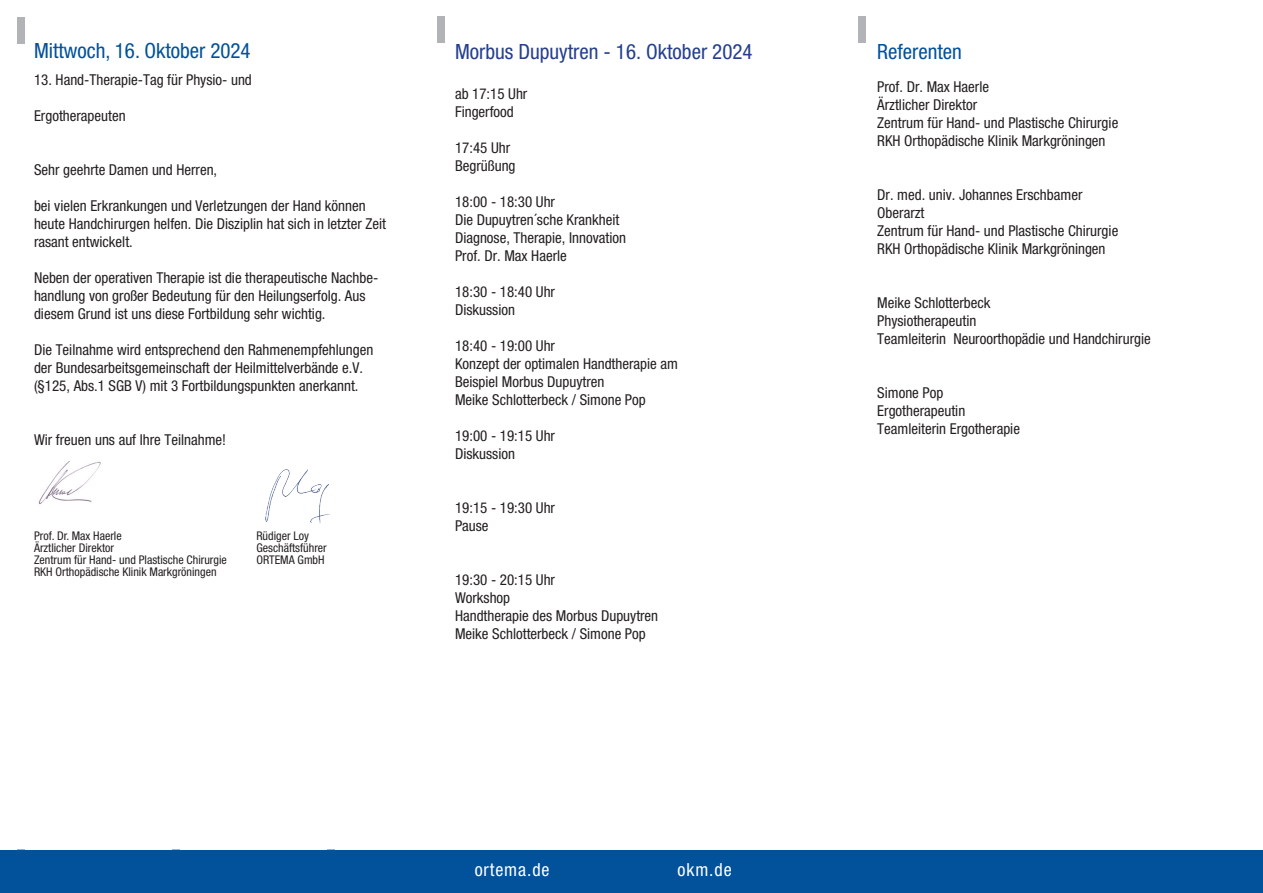
<style>
.page{position:relative;width:1263px;height:893px;background:#fff}
.page>*{position:absolute;margin:0;border:0;box-sizing:border-box;transform-origin:0 0}
.t1{font:condensed 21px "Helvetica Neue LT Std";color:#01519b}
.t2{font:condensed 21px "Helvetica Neue LT Std";color:#253f8e}
.t3{font:condensed 18px "Helvetica Neue LT Std";letter-spacing:.05em;color:#fff}
.t4{font:condensed 15px/18px "Helvetica Neue LT Std";color:#231f20}
.t5{font:condensed 12px/12px "Helvetica Neue LT Std";color:#231f20}
</style>
<div class="page">
<div style="left:438px;top:16px;width:7px;height:27px;background:#b2b3b7"></div>
<div style="left:859px;top:16px;width:7px;height:27px;background:#b2b3b7"></div>
<div style="left:327px;top:849px;width:7px;height:27px;background:#b2b3b7"></div>
<div style="left:172px;top:849px;width:7px;height:27px;background:#b2b3b7"></div>
<div style="left:17px;top:849px;width:7px;height:27px;background:#b2b3b7"></div>
<div style="left:17px;top:17px;width:7px;height:27px;background:#b2b3b7"></div>
<img style="left:38px;top:461px;width:63px;height:43px">
<div style="left:0;top:850px;width:1263px;height:43px;background:#01519b"></div>
<img style="left:265px;top:469px;width:65px;height:53px">
<h1 class="t1" style="left:34px;top:38px;width:218px">Mittwoch, 16. Oktober 2024</h1>
<p class="t4" style="left:34px;top:70px;width:219px">13. Hand-Therapie-Tag für Physio- und</p>
<p class="t4" style="left:34px;top:106px;width:93px">Ergotherapeuten</p>
<p class="t4" style="left:34px;top:160px;width:185px">Sehr geehrte Damen und Herren,</p>
<p class="t4" style="left:34px;top:196px;width:354px">bei vielen Erkrankungen und Verletzungen der Hand können heute Handchirurgen helfen. Die Disziplin hat sich in letzter Zeit rasant entwickelt.</p>
<p class="t4" style="left:34px;top:268px;width:346px">Neben der operativen Therapie ist die therapeutische Nachbe&shy;handlung von großer Bedeutung für den Heilungserfolg. Aus diesem Grund ist uns diese Fortbildung sehr wichtig.</p>
<p class="t4" style="left:34px;top:340px;width:341px">Die Teilnahme wird entsprechend den Rahmenempfehlungen der Bundesarbeitsgemeinschaft der Heilmittelverbände e.V. (§125, Abs.1 SGB V) mit 3 Fortbildungspunkten anerkannt.</p>
<p class="t4" style="left:34px;top:430px;width:194px">Wir freuen uns auf Ihre Teilnahme!</p>
<p class="t5" style="left:34px;top:530px;width:194px">Prof. Dr. Max Haerle<br>Ärztlicher Direktor<br>Zentrum für Hand- und Plastische Chirurgie<br>RKH Orthopädische Klinik Markgröningen</p>
<p class="t5" style="left:256px;top:530px;width:72px">Rüdiger Loy<br>Geschäftsführer<br>ORTEMA GmbH</p>
<h1 class="t2" style="left:455px;top:39px;width:299px">Morbus Dupuytren - 16. Oktober 2024</h1>
<p class="t4" style="left:455px;top:84px;width:74px">ab 17:15 Uhr<br>Fingerfood</p>
<p class="t4" style="left:455px;top:138px;width:62px">17:45 Uhr<br>Begrüßung</p>
<p class="t4" style="left:455px;top:192px;width:172px">18:00 - 18:30 Uhr<br>Die Dupuytren´sche Krankheit<br>Diagnose, Therapie, Innovation<br>Prof. Dr. Max Haerle</p>
<p class="t4" style="left:455px;top:282px;width:102px">18:30 - 18:40 Uhr<br>Diskussion</p>
<p class="t4" style="left:455px;top:336px;width:224px">18:40 - 19:00 Uhr<br>Konzept der optimalen Handtherapie am<br>Beispiel Morbus Dupuytren<br>Meike Schlotterbeck / Simone Pop</p>
<p class="t4" style="left:455px;top:426px;width:102px">19:00 - 19:15 Uhr<br>Diskussion</p>
<p class="t4" style="left:455px;top:498px;width:102px">19:15 - 19:30 Uhr<br>Pause</p>
<p class="t4" style="left:455px;top:570px;width:205px">19:30 - 20:15 Uhr<br>Workshop<br>Handtherapie des Morbus Dupuytren<br>Meike Schlotterbeck / Simone Pop</p>
<p class="t3" style="left:475px;top:859px;width:76px">ortema.de</p>
<p class="t3" style="left:677px;top:859px;width:56px">okm.de</p>
<h1 class="t1" style="left:877px;top:39px;width:86px">Referenten</h1>
<p class="t4" style="left:877px;top:77px;width:243px">Prof. Dr. Max Haerle<br>Ärztlicher Direktor<br>Zentrum für Hand- und Plastische Chirurgie<br>RKH Orthopädische Klinik Markgröningen</p>
<p class="t4" style="left:877px;top:185px;width:243px">Dr. med. univ. Johannes Erschbamer<br>Oberarzt<br>Zentrum für Hand- und Plastische Chirurgie<br>RKH Orthopädische Klinik Markgröningen</p>
<p class="t4" style="left:877px;top:293px;width:275px">Meike Schlotterbeck<br>Physiotherapeutin<br>Teamleiterin Neuroorthopädie und Handchirurgie</p>
<p class="t4" style="left:877px;top:383px;width:144px">Simone Pop<br>Ergotherapeutin<br>Teamleiterin Ergotherapie</p>
</div>
